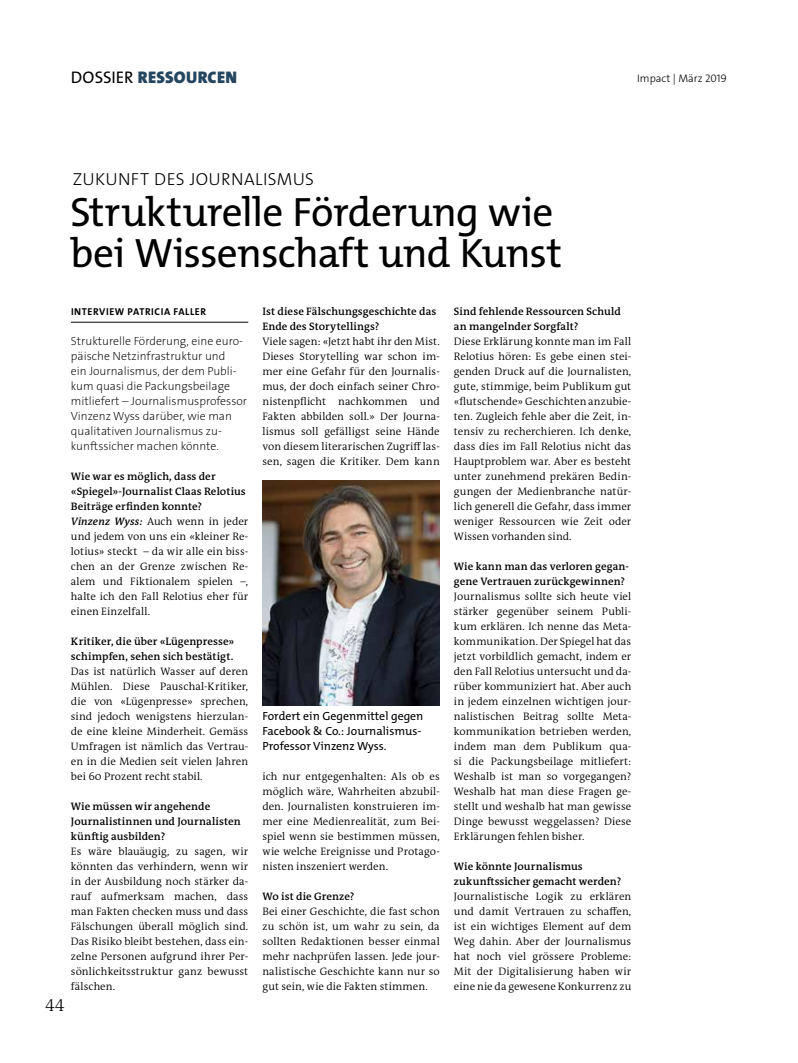
<style>
.page{position:relative;width:798px;height:1063px;background:#fff}
.page>*{position:absolute;margin:0;border:0;box-sizing:border-box;transform-origin:0 0}
.t1{font:41.25px/41.2px "The Mix Os F";letter-spacing:-.02em;color:#000}
.t2{font:300 17.5px "The Sans Os F";letter-spacing:.015em;color:#000}
.t3{font:300 17.5px "The Antiqua B W3";color:#000}
.t4{font:900 16.88px "The Sans Os F";letter-spacing:.02em;color:#244660}
.t5{font:200 11.88px/15px "The Sans Os F";color:#000}
.t6{font:11.88px/15px "The Mix Os F";color:#000}
.t7{font:300 11px "The Sans Os F";color:#000}
.t8{font:300 10.88px/15px "The Antiqua B W4";letter-spacing:.005em;color:#000;text-align:justify}
.t9{font:600 10.88px/15px "The Antiqua B W6";letter-spacing:.01em;color:#000}
.t10{font:700 10px "The Mix Os F";letter-spacing:.055em;color:#000}
.s1{font-weight:400;color:#000}
.s2{font-family:"The Antiqua B W6";font-weight:600;font-style:italic}
</style>
<div class="page">
<hr style="left:71px;top:322px;width:177px;height:1px;background:#000">
<img style="left:262px;top:480px;width:177px;height:225px">
<h3 class="t4" style="left:71px;top:67px;width:168px"><span class="s1">DOSSIER</span> RESSOURCEN</h3>
<p class="t7" style="left:637px;top:72px;width:91px">Impact | März 2019</p>
<h2 class="t2" style="left:73px;top:167px;width:242px">ZUKUNFT DES JOURNALISMUS</h2>
<h1 class="t1" style="left:70px;top:192px;width:493px">Strukturelle Förderung wie bei Wissenschaft und Kunst</h1>
<p class="t10" style="left:71px;top:305px;width:137px">INTERVIEW PATRICIA FALLER</p>
<p class="t5" style="left:71px;top:334px;width:178px">Strukturelle Förderung, eine euro&shy;päische Netzinfrastruktur und<br>ein Journalismus, der dem Publi&shy;kum quasi die Packungsbeilage mitliefert – Journalismusprofessor<br>Vinzenz Wyss darüber, wie man qualitativen Journalismus zu&shy;kunftssicher machen könnte.</p>
<p class="t9" style="left:71px;top:469px;width:176px">Wie war es möglich, dass der «Spiegel»-Journalist Claas Relotius<br>Beiträge erfinden konnte?</p>
<p class="t8" style="left:71px;top:514px;width:179px"><span class="s2">Vinzenz Wyss:</span> Auch wenn in jeder und jedem von uns ein «kleiner Re&shy;lotius» steckt – da wir alle ein biss&shy;chen an der Grenze zwischen Re&shy;alem und Fiktionalem spielen –, halte ich den Fall Relotius eher für einen Einzelfall.</p>
<p class="t9" style="left:71px;top:634px;width:165px">Kritiker, die über «Lügenpresse» schimpfen, sehen sich bestätigt.</p>
<p class="t8" style="left:71px;top:664px;width:179px">Das ist natürlich Wasser auf deren Mühlen. Diese Pauschal-Kritiker, die von «Lügenpresse» sprechen, sind jedoch wenigstens hierzulan&shy;de eine kleine Minderheit. Gemäss Umfragen ist nämlich das Vertrau&shy;en in die Medien seit vielen Jahren bei 60 Prozent recht stabil.</p>
<p class="t9" style="left:71px;top:799px;width:171px">Wie müssen wir angehende<br>Journalistinnen und Journalisten künftig ausbilden?</p>
<p class="t8" style="left:71px;top:844px;width:179px">Es wäre blauäugig, zu sagen, wir könnten das verhindern, wenn wir in der Ausbildung noch stärker da&shy;rauf aufmerksam machen, dass man Fakten checken muss und dass Fälschungen überall möglich sind.<br>Das Risiko bleibt bestehen, dass ein&shy;zelne Personen aufgrund ihrer Per&shy;sönlichkeitsstruktur ganz bewusst fälschen.</p>
<h2 class="t3" style="left:46px;top:994px;width:20px">44</h2>
<p class="t9" style="left:262px;top:304px;width:175px">Ist diese Fälschungsgeschichte das<br>Ende des Storytellings?</p>
<p class="t8" style="left:262px;top:334px;width:179px">Viele sagen: «Jetzt habt ihr den Mist.<br>Dieses Storytelling war schon im&shy;mer eine Gefahr für den Journalis&shy;mus, der doch einfach seiner Chro&shy;nistenpflicht nachkommen und Fakten abbilden soll.» Der Journa&shy;lismus soll gefälligst seine Hände von diesem literarischen Zugriff las&shy;sen, sagen die Kritiker. Dem kann</p>
<p class="t6" style="left:262px;top:709px;width:162px">Fordert ein Gegenmittel gegen<br>Facebook &amp; Co.: Journalismus-<br>Professor Vinzenz Wyss.</p>
<p class="t8" style="left:262px;top:769px;width:179px">ich nur entgegenhalten: Als ob es möglich wäre, Wahrheiten abzubil&shy;den. Journalisten konstruieren im&shy;mer eine Medienrealität, zum Bei&shy;spiel wenn sie bestimmen müssen, wie welche Ereignisse und Protago&shy;nisten inszeniert werden.</p>
<p class="t9" style="left:262px;top:889px;width:93px">Wo ist die Grenze?</p>
<p class="t8" style="left:262px;top:904px;width:179px">Bei einer Geschichte, die fast schon zu schön ist, um wahr zu sein, da sollten Redaktionen besser einmal mehr nachprüfen lassen. Jede jour&shy;nalistische Geschichte kann nur so gut sein, wie die Fakten stimmen.</p>
<p class="t9" style="left:454px;top:304px;width:168px">Sind fehlende Ressourcen Schuld an mangelnder Sorgfalt?</p>
<p class="t8" style="left:454px;top:334px;width:179px">Diese Erklärung konnte man im Fall Relotius hören: Es gebe einen stei&shy;genden Druck auf die Journalisten, gute, stimmige, beim Publikum gut «flutschende» Geschichten anzubie&shy;ten. Zugleich fehle aber die Zeit, in&shy;tensiv zu recherchieren. Ich denke, dass dies im Fall Relotius nicht das Hauptproblem war. Aber es besteht unter zunehmend prekären Bedin&shy;gungen der Medienbranche natür&shy;lich generell die Gefahr, dass immer weniger Ressourcen wie Zeit oder Wissen vorhanden sind.</p>
<p class="t9" style="left:454px;top:559px;width:176px">Wie kann man das verloren gegan&shy;gene Vertrauen zurückgewinnen?</p>
<p class="t8" style="left:454px;top:589px;width:179px">Journalismus sollte sich heute viel stärker gegenüber seinem Publi&shy;kum erklären. Ich nenne das Meta&shy;kommunikation. Der Spiegel hat das jetzt vorbildlich gemacht, indem er den Fall Relotius untersucht und da&shy;rüber kommuniziert hat. Aber auch in jedem einzelnen wichtigen jour&shy;nalistischen Beitrag sollte Meta&shy;kommunikation betrieben werden, indem man dem Publikum qua&shy;si die Packungsbeilage mitliefert:<br>Weshalb ist man so vorgegangen?<br>Weshalb hat man diese Fragen ge&shy;stellt und weshalb hat man gewisse Dinge bewusst weggelassen? Diese Erklärungen fehlen bisher.</p>
<p class="t9" style="left:454px;top:859px;width:169px">Wie könnte Journalismus zukunftssicher gemacht werden?</p>
<p class="t8" style="left:454px;top:889px;width:179px">Journalistische Logik zu erklären und damit Vertrauen zu schaffen, ist ein wichtiges Element auf dem Weg dahin. Aber der Journalismus hat noch viel grössere Probleme:<br>Mit der Digitalisierung haben wir eine nie da gewesene Konkurrenz zu</p>
</div>
